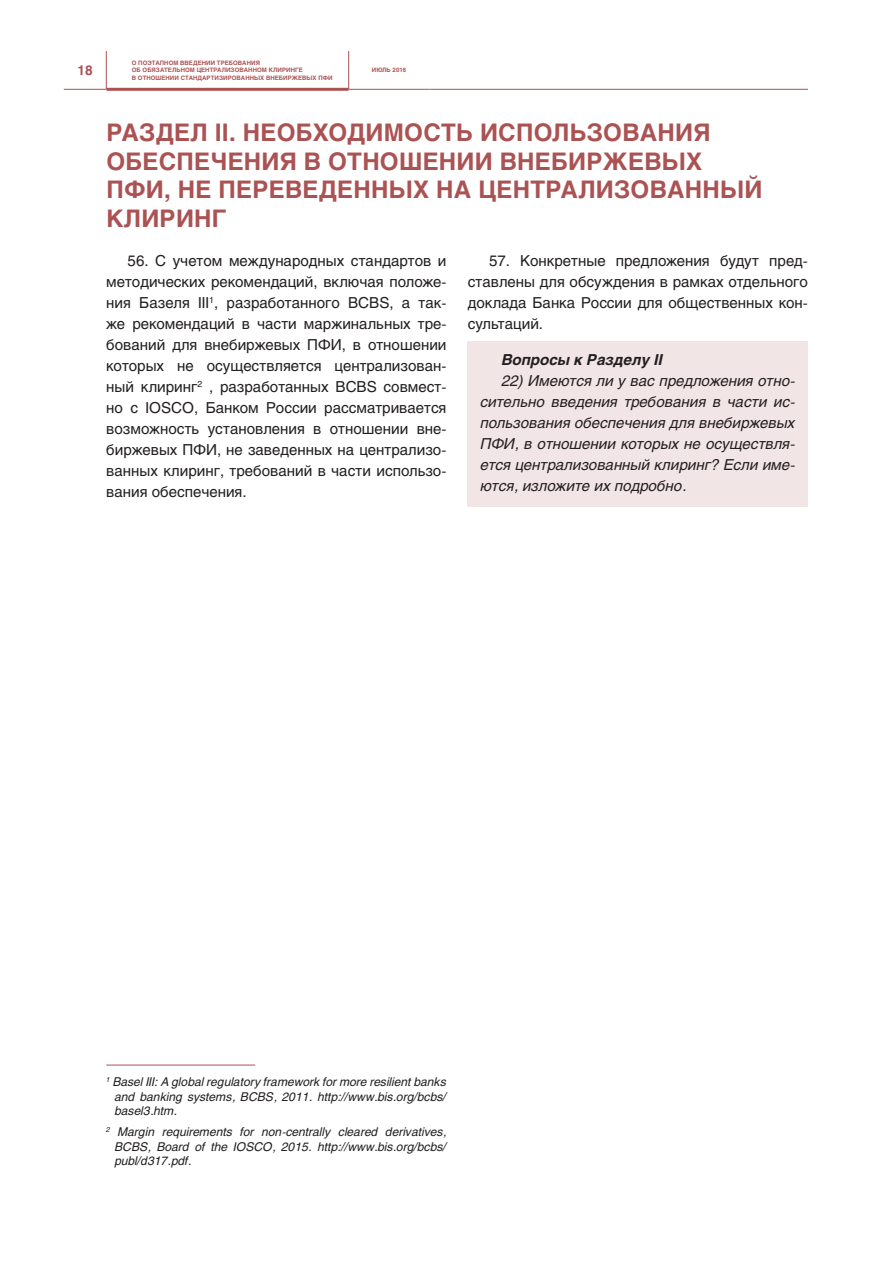
<style>
.page{position:relative;width:893px;height:1263px;background:#fff}
.page>*{position:absolute;margin:0;border:0;box-sizing:border-box;transform-origin:0 0}
.Глава{font:700 24px/28.8px "Helios";letter-spacing:.01em;color:#ab5253}
.текст{font:15px/21px "Helios";color:#231f20;text-align:justify}
.текст-2{font:italic 15px/21px "Helios";color:#231f20;text-align:justify}
.текст-3{font:italic 700 15px "Helios";color:#231f20}
.t1{font:700 13.5px "Helios";color:#ab5253}
.Сноска{font:italic 12px/14.4px "Helios";color:#231f20;text-align:justify}
.t2{font:700 6px/7.2px "Helios";letter-spacing:.01em;color:#ab5253}
</style>
<div class="page">
<hr style="left:106px;top:51px;width:1px;height:38px;background:#ab5253">
<hr style="left:348px;top:51px;width:1px;height:38px;background:#ab5253">
<hr style="left:64px;top:89px;width:42px;height:1px;background:#ab5253">
<hr style="left:348px;top:89px;width:81px;height:1px;background:#ab5253">
<hr style="left:429px;top:89px;width:379px;height:1px;background:#ab5253">
<hr style="left:106px;top:88px;width:242px;height:3px;background:#ab5253">
<hr style="left:106px;top:1065px;width:149px;height:1px;background:#ab5253">
<div style="left:468px;top:341px;width:340px;height:166px;background:#f2e5e5"></div>
<p class="t1" style="left:77px;top:62px;width:17px">18</p>
<p class="t2" style="left:132px;top:59px;width:202px">О ПОЭТАПНОМ ВВЕДЕНИИ ТРЕБОВАНИЯ<br>ОБ ОБЯЗАТЕЛЬНОМ ЦЕНТРАЛИЗОВАННОМ КЛИРИНГЕ<br>В ОТНОШЕНИИ СТАНДАРТИЗИРОВАННЫХ ВНЕБИРЖЕВЫХ ПФИ</p>
<p class="t2" style="left:372px;top:66px;width:36px">ИЮЛЬ 2016</p>
<p class="Глава" style="left:106px;top:117px;width:658px">РАЗДЕЛ II. НЕОБХОДИМОСТЬ ИСПОЛЬЗОВАНИЯ<br>ОБЕСПЕЧЕНИЯ В ОТНОШЕНИИ ВНЕБИРЖЕВЫХ<br>ПФИ, НЕ ПЕРЕВЕДЕННЫХ НА ЦЕНТРАЛИЗОВАННЫЙ<br>КЛИРИНГ</p>
<p class="текст" style="left:106px;top:250px;width:342px;text-indent:21px">56. С учетом международных стандартов и методических рекомендаций, включая положе&shy;ния Базеля III<sup>1</sup>, разработанного BCBS, а так&shy;же рекомендаций в части маржинальных тре&shy;бований для внебиржевых ПФИ, в отношении которых не осуществляется централизован&shy;ный клиринг<sup>2</sup> , разработанных BCBS совмест&shy;но с IOSCO, Банком России рассматривается возможность установления в отношении вне&shy;биржевых ПФИ, не заведенных на централизо&shy;ванных клиринг, требований в части использо&shy;вания обеспечения.</p>
<p class="текст" style="left:468px;top:250px;width:342px;text-indent:21px">57. Конкретные предложения будут пред&shy;ставлены для обсуждения в рамках отдельного доклада Банка России для общественных кон&shy;сультаций.</p>
<p class="текст-3" style="left:502px;top:350px;width:162px">Вопросы к Разделу II</p>
<p class="текст-2" style="left:480px;top:370px;width:316px;text-indent:21px">22) Имеются ли у вас предложения отно&shy;сительно введения требования в части ис&shy;пользования обеспечения для внебиржевых ПФИ, в отношении которых не осуществля&shy;ется централизованный клиринг? Если име&shy;ются, изложите их подробно.</p>
<p class="Сноска" style="left:115px;top:1074px;width:333px;text-indent:-9px"><sup>1</sup> Basel III: A global regulatory framework for more resilient banks and banking systems, BCBS, 2011. http://www.bis.org/bcbs/ basel3.htm.</p>
<p class="Сноска" style="left:115px;top:1124px;width:333px;text-indent:-9px"><sup>2</sup> Margin requirements for non-centrally cleared derivatives, BCBS, Board of the IOSCO, 2015. http://www.bis.org/bcbs/ publ/d317.pdf.</p>
</div>
